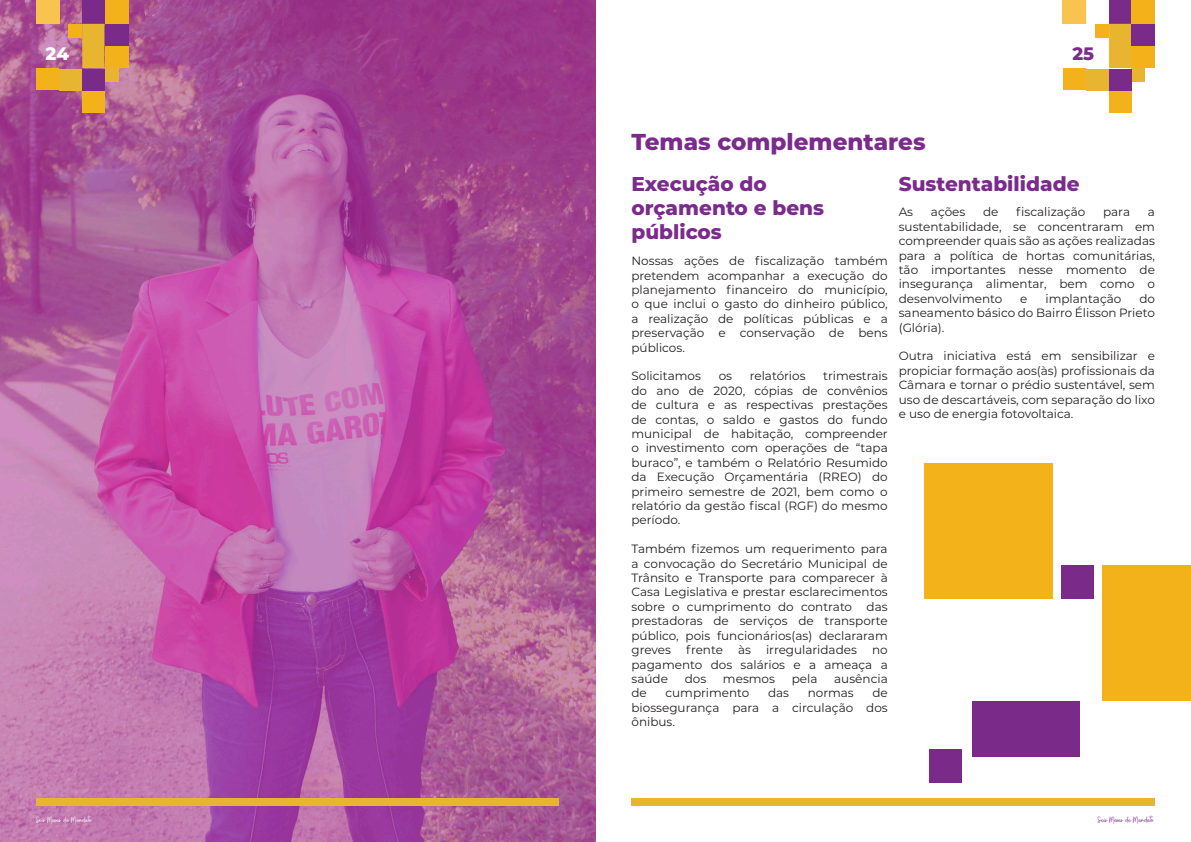
<style>
.page{position:relative;width:1191px;height:842px;background:#fff}
.page>*{position:absolute;margin:0;border:0;box-sizing:border-box;transform-origin:0 0}
.t1{font:800 23px "Montserrat";color:#7a2b8c}
.t2{font:800 20px/24px "Montserrat";color:#7a2b8c}
.t3{font:800 18px "Montserrat";color:#7a2b8c}
.t4{font:800 18px "Montserrat";color:#fff}
.t5{font:12px/14.4px "Montserrat";color:#231f20;text-align:justify}
.t6{font:9px "Buffalo";letter-spacing:-.055em;color:#fff}
.t7{font:9px "Buffalo";letter-spacing:-.055em;color:#7a2b8c}
</style>
<div class="page">
<img style="left:0;top:0;width:595px;height:842px">
<div style="left:1095px;top:24px;width:13px;height:13px;background:#f3b219"></div>
<div style="left:1062px;top:69px;width:23px;height:21px;background:#f3b219"></div>
<div style="left:1131px;top:69px;width:14px;height:13px;background:#e8b530"></div>
<div style="left:1109px;top:0;width:22px;height:23px;background:#7a2b8a"></div>
<div style="left:1086px;top:69px;width:22px;height:21px;background:#e8b530"></div>
<div style="left:1109px;top:69px;width:22px;height:21px;background:#7a2b8a"></div>
<div style="left:1109px;top:91px;width:22px;height:22px;background:#f3b219"></div>
<svg style="left:1109px;top:24px;width:22px;height:44px"></svg>
<div style="left:1131px;top:0;width:24px;height:23px;background:#f3b219"></div>
<div style="left:1131px;top:24px;width:24px;height:22px;background:#7a2b8a"></div>
<div style="left:1131px;top:46px;width:24px;height:22px;background:#f3b219"></div>
<div style="left:1062px;top:0;width:24px;height:23px;background:#f9c34f"></div>
<div style="left:36px;top:798px;width:523px;height:7px;background:#e8b530"></div>
<div style="left:631px;top:798px;width:524px;height:7px;background:#e8b530"></div>
<div style="left:69px;top:24px;width:13px;height:13px;background:#f3b219"></div>
<div style="left:36px;top:69px;width:23px;height:21px;background:#f3b219"></div>
<div style="left:105px;top:69px;width:13px;height:13px;background:#e8b530"></div>
<div style="left:82px;top:0;width:22px;height:23px;background:#7a2b8a"></div>
<div style="left:60px;top:69px;width:22px;height:21px;background:#e8b530"></div>
<div style="left:82px;top:69px;width:22px;height:21px;background:#7a2b8a"></div>
<div style="left:82px;top:91px;width:22px;height:22px;background:#f3b219"></div>
<svg style="left:82px;top:24px;width:22px;height:44px"></svg>
<div style="left:105px;top:0;width:23px;height:23px;background:#f3b219"></div>
<div style="left:105px;top:24px;width:23px;height:22px;background:#7a2b8a"></div>
<div style="left:105px;top:46px;width:23px;height:22px;background:#f3b219"></div>
<div style="left:36px;top:0;width:23px;height:23px;background:#f9c34f"></div>
<div style="left:923px;top:463px;width:129px;height:136px;background:#f3b219"></div>
<div style="left:1102px;top:566px;width:89px;height:135px;background:#f3b219"></div>
<div style="left:972px;top:701px;width:108px;height:56px;background:#7a2b8a"></div>
<div style="left:929px;top:749px;width:32px;height:34px;background:#7a2b8a"></div>
<div style="left:1061px;top:566px;width:32px;height:33px;background:#7a2b8a"></div>
<p class="t4" style="left:46px;top:40px;width:25px">24</p>
<p class="t3" style="left:1072px;top:40px;width:23px">25</p>
<p class="t1" style="left:631px;top:125px;width:295px">Temas complementares</p>
<p class="t2" style="left:631px;top:171px;width:194px">Execução do orçamento e bens públicos</p>
<p class="t2" style="left:898px;top:171px;width:182px">Sustentabilidade</p>
<p class="t5" style="left:631px;top:253px;width:258px">Nossas ações de fiscalização também pretendem acompanhar a execução do planejamento financeiro do município, o que inclui o gasto do dinheiro público, a realização de políticas públicas e a preservação e conservação de bens públicos.</p>
<p class="t5" style="left:631px;top:369px;width:71px">Solicitamos</p>
<p class="t5" style="left:718px;top:369px;width:15px">os</p>
<p class="t5" style="left:750px;top:369px;width:57px">relatórios</p>
<p class="t5" style="left:898px;top:204px;width:16px">As</p>
<p class="t5" style="left:931px;top:204px;width:36px">ações</p>
<p class="t5" style="left:983px;top:204px;width:17px">de</p>
<p class="t5" style="left:1016px;top:204px;width:71px">fiscalização</p>
<p class="t5" style="left:1103px;top:204px;width:28px">para</p>
<p class="t5" style="left:898px;top:204px;width:258px;text-indent:249px">a sustentabilidade, se concentraram em compreender quais são as ações realizadas para a política de hortas comunitárias, tão importantes nesse momento de insegurança alimentar, bem como o desenvolvimento</p>
<p class="t5" style="left:898px;top:291px;width:258px;text-indent:240px">do saneamento básico do Bairro Élisson Prieto (Glória).</p>
<p class="t5" style="left:898px;top:348px;width:258px">Outra iniciativa está em sensibilizar e propiciar formação aos(às) profissionais da Câmara e tornar o prédio sustentável, sem uso de descartáveis, com separação do lixo e uso de energia fotovoltaica.</p>
<p class="t5" style="left:1020px;top:291px;width:9px">e</p>
<p class="t5" style="left:1045px;top:291px;width:77px">implantação</p>
<p class="t5" style="left:631px;top:369px;width:258px;text-indent:192px">trimestrais do ano de 2020, cópias de convênios de cultura e as respectivas prestações de contas, o saldo e gastos do fundo municipal de habitação, compreender o investimento com operações de “tapa buraco”, e também o Relatório Resumido da Execução Orçamentária (RREO) do primeiro semestre de 2021, bem como o relatório da gestão fiscal (RGF) do mesmo período.</p>
<p class="t5" style="left:631px;top:541px;width:258px">Também fizemos um requerimento para a convocação do Secretário Municipal de Trânsito e Transporte para comparecer à Casa Legislativa e prestar esclarecimentos sobre o cumprimento do contrato das prestadoras de serviços de transporte público, pois funcionários(as) declararam greves</p>
<p class="t5" style="left:686px;top:642px;width:38px">frente</p>
<p class="t5" style="left:738px;top:642px;width:14px">às</p>
<p class="t5" style="left:766px;top:642px;width:92px">irregularidades</p>
<p class="t5" style="left:631px;top:642px;width:258px;text-indent:240px">no pagamento dos salários e a ameaça a saúde</p>
<p class="t5" style="left:684px;top:671px;width:23px">dos</p>
<p class="t5" style="left:723px;top:671px;width:54px">mesmos</p>
<p class="t5" style="left:791px;top:671px;width:27px">pela</p>
<p class="t5" style="left:834px;top:671px;width:55px">ausência</p>
<p class="t5" style="left:631px;top:685px;width:17px">de</p>
<p class="t5" style="left:665px;top:685px;width:85px">cumprimento</p>
<p class="t5" style="left:768px;top:685px;width:23px">das</p>
<p class="t5" style="left:807px;top:685px;width:48px">normas</p>
<p class="t5" style="left:631px;top:685px;width:258px;text-indent:241px">de biossegurança para a circulação dos ônibus.</p>
<p class="t6" style="left:36px;top:814px;width:57px">Seis Meses de Mandato</p>
<p class="t7" style="left:1098px;top:814px;width:57px">Seis Meses de Mandato</p>
</div>
